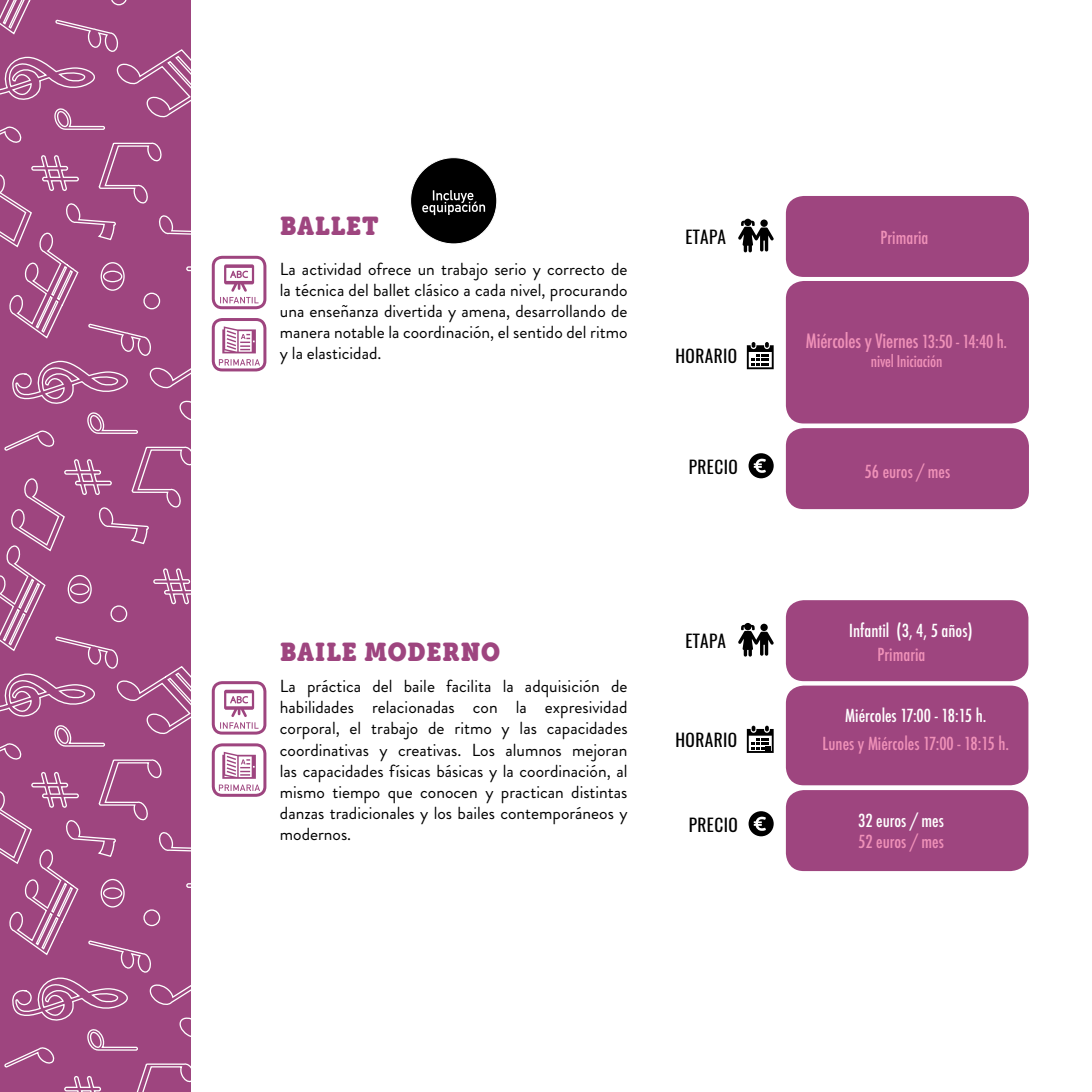
<style>
.page{position:relative;width:1092px;height:1092px;background:#fff}
.page>*{position:absolute;margin:0;border:0;box-sizing:border-box;transform-origin:0 0}
.t1{font:24.5px "eacologica round slab";letter-spacing:.025em;color:#9e457f}
.t2{font:500 condensed 19.25px "Futura";letter-spacing:-.01em;color:#ef91b8}
.t3{font:17.5px/21px "Brandon Grotesque";color:#000;text-align:justify}
.t4{font:500 condensed 17.5px "Futura";color:#ef91b8}
.t5{font:500 condensed 17.5px "Futura";color:#fff}
.t6{font:17.32px "Oswald";letter-spacing:.025em;color:#000}
.t7{font:500 condensed 15.75px "Futura";letter-spacing:-.01em;color:#ef91b8}
.s1{font-size:17.5px}
</style>
<div class="page">
<svg style="left:0;top:0;width:190px;height:1091px"></svg>
<div style="left:410px;top:158px;width:87px;height:86px;background:#000;border-radius:50%"></div>
<svg style="left:422px;top:190px;width:63px;height:25px"></svg>
<div style="left:212px;top:318px;width:54px;height:53px;border:3px solid #9e457f;border-radius:9px"></div>
<svg style="left:222px;top:326px;width:34px;height:27px"></svg>
<svg style="left:219px;top:359px;width:41px;height:6px"></svg>
<div style="left:212px;top:743px;width:54px;height:53px;border:3px solid #9e457f;border-radius:9px"></div>
<svg style="left:222px;top:751px;width:34px;height:27px"></svg>
<svg style="left:219px;top:784px;width:41px;height:6px"></svg>
<div style="left:212px;top:256px;width:54px;height:53px;border:3px solid #9e457f;border-radius:9px"></div>
<svg style="left:224px;top:264px;width:30px;height:27px"></svg>
<svg style="left:220px;top:297px;width:38px;height:6px"></svg>
<div style="left:212px;top:681px;width:54px;height:53px;border:3px solid #9e457f;border-radius:9px"></div>
<svg style="left:220px;top:689px;width:38px;height:39px"></svg>
<div style="left:785px;top:196px;width:243px;height:81px;background:#9e457f;border-radius:18px"></div>
<div style="left:785px;top:428px;width:243px;height:81px;background:#9e457f;border-radius:18px"></div>
<div style="left:785px;top:281px;width:243px;height:142px;background:#9e457f;border-radius:18px"></div>
<svg style="left:738px;top:219px;width:35px;height:33px"></svg>
<svg style="left:746px;top:342px;width:27px;height:27px"></svg>
<svg style="left:748px;top:453px;width:25px;height:25px"></svg>
<div style="left:785px;top:600px;width:243px;height:81px;background:#9e457f;border-radius:18px"></div>
<div style="left:785px;top:790px;width:243px;height:81px;background:#9e457f;border-radius:18px"></div>
<div style="left:785px;top:685px;width:243px;height:100px;background:#9e457f;border-radius:18px"></div>
<svg style="left:738px;top:623px;width:35px;height:33px"></svg>
<svg style="left:746px;top:725px;width:27px;height:27px"></svg>
<svg style="left:748px;top:811px;width:25px;height:25px"></svg>
<h1 class="t1" style="left:280px;top:211px;width:100px">BALLET</h1>
<p class="t3" style="left:280px;top:258px;width:349px">La actividad ofrece un trabajo serio y correcto de la técnica del ballet clásico a cada nivel, procurando una enseñanza divertida y amena, desarrollando de manera notable la coordinación, el sentido del ritmo y la elasticidad.</p>
<p class="t6" style="left:685px;top:222px;width:42px">ETAPA</p>
<p class="t6" style="left:675px;top:341px;width:63px">HORARIO</p>
<p class="t6" style="left:688px;top:451px;width:51px">PRECIO</p>
<h1 class="t1" style="left:280px;top:637px;width:221px">BAILE MODERNO</h1>
<p class="t3" style="left:280px;top:676px;width:349px">La práctica del baile facilita la adquisición de habilidades relacionadas con la expresividad corporal, el trabajo de ritmo y las capacidades coordinativas y creativas. Los alumnos mejoran las capacidades físicas básicas y la coordinación, al mismo tiempo que conocen y practican distintas danzas tradicionales y los bailes contemporáneos y modernos.</p>
<p class="t6" style="left:685px;top:625px;width:42px">ETAPA</p>
<p class="t6" style="left:675px;top:724px;width:63px">HORARIO</p>
<p class="t6" style="left:688px;top:809px;width:51px">PRECIO</p>
<p class="t4" style="left:880px;top:226px;width:49px">Primaria</p>
<p class="t2" style="left:805px;top:329px;width:203px">Miércoles y Viernes <span class="s1">13:50 - 14:40 h.</span></p>
<p class="t7" style="left:870px;top:351px;width:73px">nivel Iniciación</p>
<p class="t4" style="left:864px;top:460px;width:87px">56 euros / mes</p>
<p class="t5" style="left:849px;top:619px;width:125px">Infantil (3, 4, 5 años)</p>
<p class="t4" style="left:877px;top:643px;width:49px">Primaria</p>
<p class="t5" style="left:845px;top:704px;width:143px">Miércoles 17:00 - 18:15 h.</p>
<p class="t4" style="left:822px;top:732px;width:188px">Lunes y Miércoles 17:00 - 18:15 h.</p>
<p class="t5" style="left:858px;top:809px;width:87px">32 euros / mes</p>
<p class="t4" style="left:858px;top:830px;width:87px">52 euros / mes</p>
</div>
